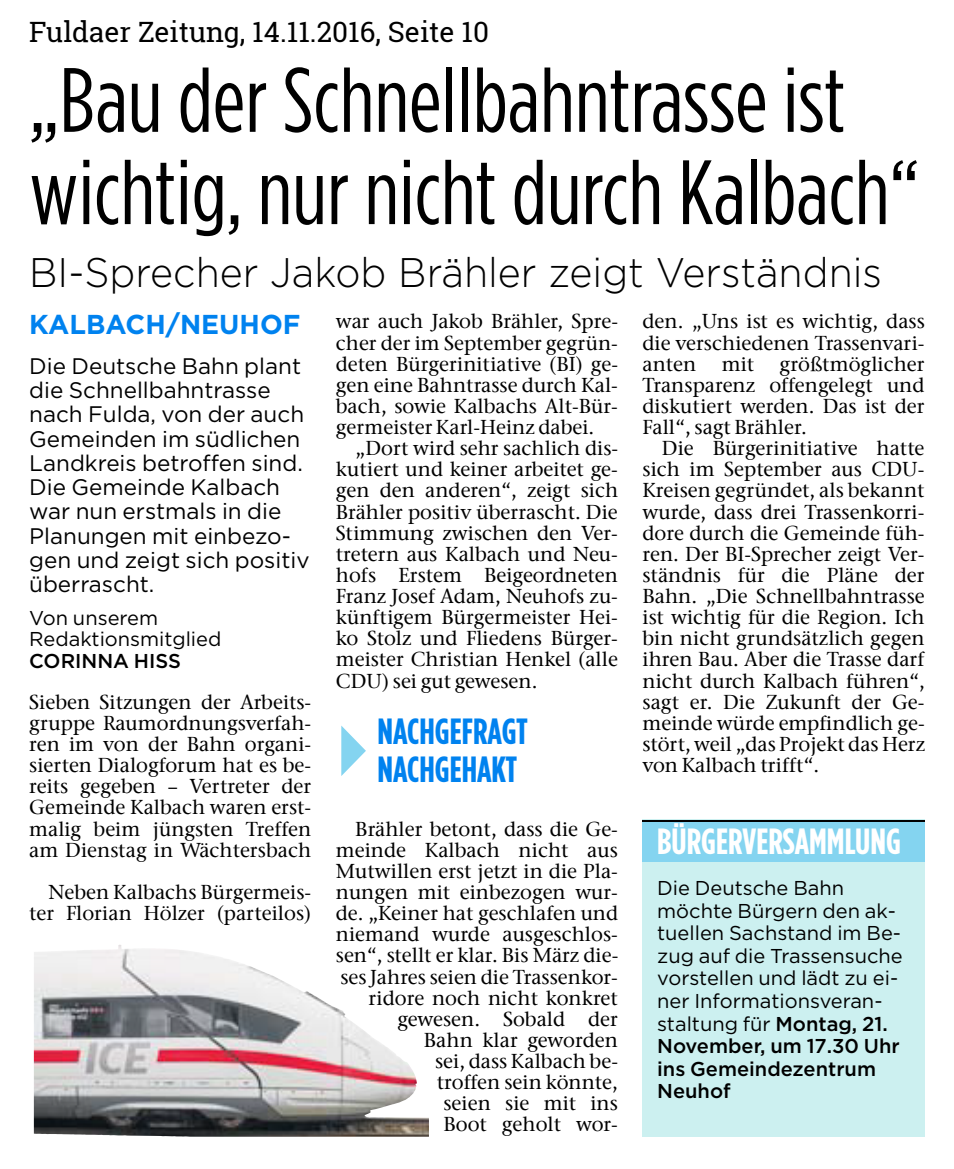
<style>
.page{position:relative;width:954px;height:1169px;background:#fff}
.page>*{position:absolute;margin:0;border:0;box-sizing:border-box;transform-origin:0 0}
.t1{font:91px/92.4px "Gotham Condensed";color:#000}
.t2{font:300 41.3px "Gotham";color:#000;scale:.95 1}
.t3{font:700 36.4px/37.8px "Gotham Condensed";color:#0082ef}
.t4{font:700 36.4px "Gotham Condensed";color:#fff}
.t5{font:28px "Roboto Slab";color:#000}
.t6{font:700 27.3px "Gotham";color:#0082ef}
.t7{font:22.4px/24.2px "Gotham";color:#000}
.t8{font:500 19.95px/21px "Stone Serif ITC";color:#000;text-align:justify}
.t9{font:19.95px/22.4px "Gotham";color:#000}
.t10{font:500 19.95px "Gotham";color:#000}
.s1{font-weight:500}
</style>
<div class="page">
<svg style="left:341px;top:725px;width:25px;height:51px"></svg>
<img style="left:34px;top:945px;width:395px;height:192px">
<div style="left:642px;top:820px;width:282px;height:317px;background:#ccf0f0"></div>
<div style="left:642px;top:821px;width:282px;height:41px;background:#84d4f0"></div>
<hr style="left:642px;top:820px;width:282px;height:1px;background:#000">
<h3 class="t5" style="left:29px;top:12px;width:461px">Fuldaer Zeitung, 14.11.2016, Seite 10</h3>
<h1 class="t1" style="left:29px;top:53px;width:890px">„Bau der Schnellbahntrasse ist wichtig, nur nicht durch Kalbach“</h1>
<h2 class="t2" style="left:29px;top:250px;width:898px">BI-Sprecher Jakob Brähler zeigt Verständnis</h2>
<h3 class="t6" style="left:29px;top:309px;width:272px">KALBACH/NEUHOF</h3>
<p class="t7" style="left:29px;top:353px;width:282px">Die Deutsche Bahn plant die Schnellbahntrasse nach Fulda, von der auch<br>Gemeinden im südlichen<br>Landkreis betroffen sind.<br>Die Gemeinde Kalbach war nun erstmals in die<br>Planungen mit einbezo&shy;gen und zeigt sich positiv überrascht.</p>
<p class="t9" style="left:29px;top:607px;width:194px;line-height:21.3px">Von unserem<br>Redaktionsmitglied</p>
<p class="t10" style="left:29px;top:649px;width:153px">CORINNA HISS</p>
<p class="t8" style="left:29px;top:691px;width:283px">Sieben Sitzungen der Arbeits&shy;gruppe Raumordnungsverfah&shy;ren im von der Bahn organi&shy;sierten Dialogforum hat es be&shy;reits gegeben – Vertreter der Gemeinde Kalbach waren erst&shy;malig beim jüngsten Treffen am Dienstag in Wächtersbach</p>
<p class="t8" style="left:29px;top:881px;width:283px;text-align:right">Neben Kalbachs Bürgermeis&shy;ter Florian Hölzer (parteilos)</p>
<p class="t8" style="left:336px;top:311px;width:283px">war auch Jakob Brähler, Spre&shy;cher der im September gegrün&shy;deten Bürgerinitiative (BI) ge&shy;gen eine Bahntrasse durch Kal&shy;bach, sowie Kalbachs Alt-Bür&shy;germeister Karl-Heinz dabei.</p>
<p class="t8" style="left:336px;top:437px;width:284px;text-indent:19px">„Dort wird sehr sachlich dis&shy;kutiert und keiner arbeitet ge&shy;gen den anderen“, zeigt sich Brähler positiv überrascht. Die Stimmung zwischen den Ver&shy;tretern aus Kalbach und Neu&shy;hofs Erstem Beigeordneten Franz Josef Adam, Neuhofs zu&shy;künftigem Bürgermeister Hei&shy;ko Stolz und Fliedens Bürger&shy;meister Christian Henkel (alle CDU) sei gut gewesen.</p>
<h3 class="t3" style="left:377px;top:712px;width:152px">NACHGEFRAGT<br>NACHGEHAKT</h3>
<p class="t8" style="left:336px;top:818px;width:284px;text-align:right">Brähler betont, dass die Ge&shy;meinde Kalbach nicht aus<br>Mutwillen erst jetzt in die Pla&shy;nungen mit einbezogen wur&shy;de. „Keiner hat geschlafen und niemand wurde ausgeschlos&shy;sen“, stellt er klar. Bis März die&shy;ses Jahres seien die Trassenkor&shy;ridore noch nicht konkret gewesen. Sobald der<br>Bahn klar geworden<br>sei, dass Kalbach be-<br>troffen sein könnte,<br>seien sie mit ins<br>Boot geholt wor-</p>
<p class="t8" style="left:642px;top:311px;width:284px">den. „Uns ist es wichtig, dass die verschiedenen Trassenvari&shy;anten</p>
<p class="t8" style="left:642px;top:353px;width:283px;text-indent:137px">größtmöglicher Transparenz offengelegt und diskutiert werden. Das ist der Fall“, sagt Brähler.</p>
<p class="t8" style="left:642px;top:437px;width:284px;text-indent:19px">Die Bürgerinitiative hatte sich im September aus CDU-Kreisen gegründet, als bekannt wurde, dass drei Trassenkorri&shy;dore durch die Gemeinde füh&shy;ren. Der BI-Sprecher zeigt Ver&shy;ständnis für die Pläne der Bahn. „Die Schnellbahntrasse ist wichtig für die Region. Ich bin nicht grundsätzlich gegen ihren Bau. Aber die Trasse darf nicht durch Kalbach führen“, sagt er. Die Zukunft der Ge&shy;meinde würde empfindlich ge&shy;stört, weil „das Projekt das Herz von Kalbach trifft“.</p>
<p class="t8" style="left:721px;top:353px;width:34px">mit</p>
<h3 class="t4" style="left:657px;top:820px;width:245px">BÜRGERVERSAMMLUNG</h3>
<p class="t9" style="left:657px;top:877px;width:247px">Die Deutsche Bahn möchte Bürgern den ak&shy;tuellen Sachstand im Be&shy;zug auf die Trassensuche vorstellen und lädt zu ei&shy;ner Informationsveran&shy;staltung für <span class="s1">Montag, 21.<br>November, um 17.30 Uhr ins Gemeindezentrum<br>Neuhof</span></p>
</div>
